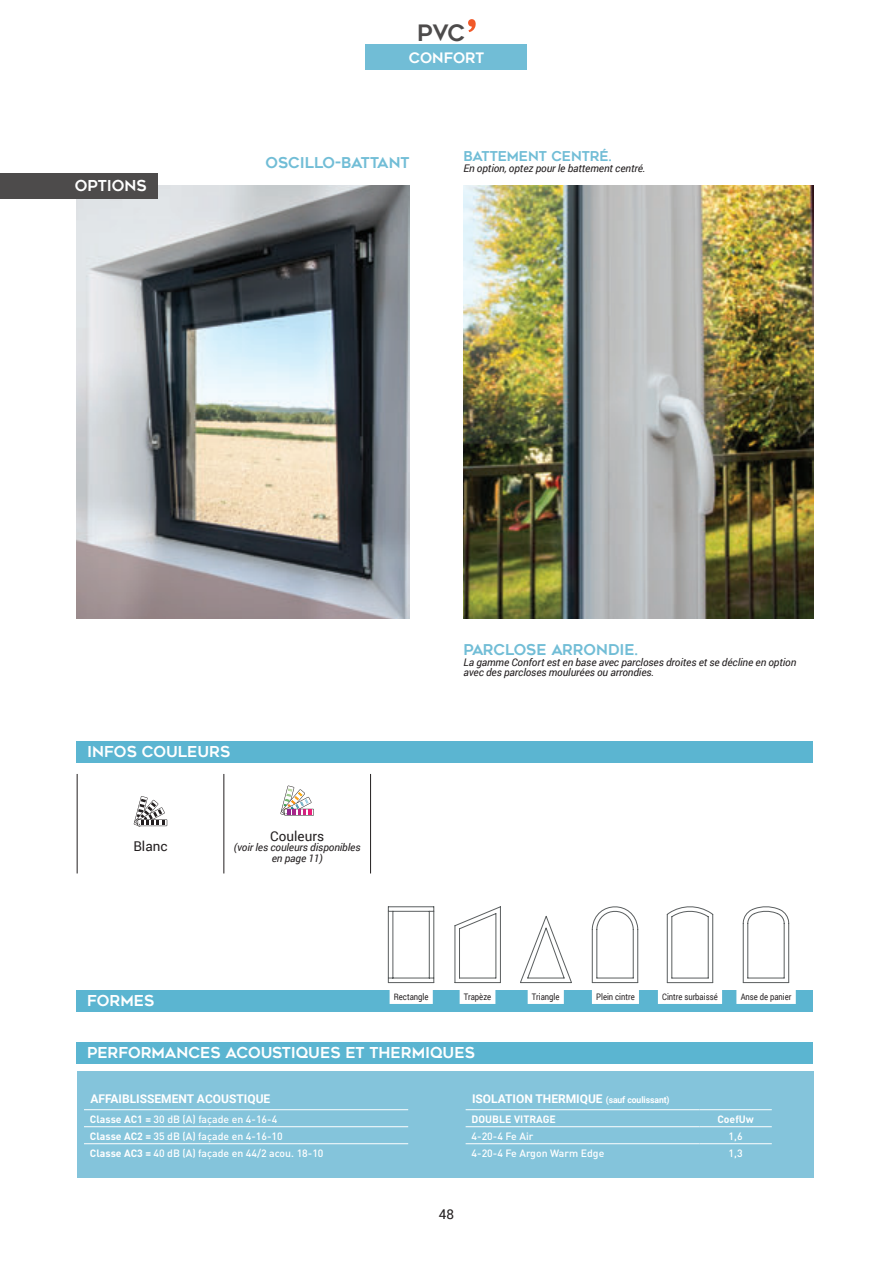
<style>
.page{position:relative;width:893px;height:1263px;background:#fff}
.page>*{position:absolute;margin:0;border:0;box-sizing:border-box;transform-origin:0 0}
.t1{font:22.5px "Geometos";color:#4d4b4b}
.t2{font:15px "Geometos";color:#fff}
.t3{font:14.85px "Geometos";color:#71bdd6}
.t4{font:14.4px "Geometos";color:#fff}
.t5{font:13.5px "Geometos";color:#71bdd6}
.t6{font:13.5px "Roboto";color:#231f20}
.t7{font:700 12px "Roboto";color:#fff}
.t8{font:italic 10.5px/10.5px "Roboto";letter-spacing:-.01em;color:#231f20;text-align:center}
.t9{font:500 10.5px/17.1px "DIN";color:#fff}
.t10{font:700 10.5px "DIN";color:#fff}
.t11{font:9px "Roboto";color:#231f20;scale:.85 1}
.s1{font-weight:700}
.s2{font-size:9px}
</style>
<div class="page">
<div style="left:77px;top:1042px;width:736px;height:21px;background:#5bb5d1"></div>
<div style="left:77px;top:990px;width:736px;height:22px;background:#5bb5d1"></div>
<div style="left:77px;top:1071px;width:736px;height:107px;background:#84c4db"></div>
<hr style="left:84px;top:1109px;width:324px;height:1px;background:#fff">
<hr style="left:84px;top:1126px;width:324px;height:1px;background:#fff">
<hr style="left:84px;top:1143px;width:324px;height:1px;background:#fff">
<hr style="left:466px;top:1109px;width:233px;height:1px;background:#fff">
<hr style="left:466px;top:1126px;width:233px;height:1px;background:#fff">
<hr style="left:466px;top:1143px;width:233px;height:1px;background:#fff">
<hr style="left:699px;top:1109px;width:73px;height:1px;background:#fff">
<hr style="left:699px;top:1126px;width:73px;height:1px;background:#fff">
<hr style="left:699px;top:1143px;width:73px;height:1px;background:#fff">
<img style="left:77px;top:186px;width:332px;height:433px">
<img style="left:463px;top:186px;width:350px;height:433px">
<div style="left:77px;top:741px;width:736px;height:22px;background:#5bb5d1"></div>
<hr style="left:224px;top:774px;width:1px;height:99px;background:#231f20">
<hr style="left:370px;top:774px;width:1px;height:99px;background:#231f20">
<hr style="left:77px;top:774px;width:1px;height:99px;background:#231f20">
<svg style="left:134px;top:796px;width:33px;height:31px"></svg>
<svg style="left:280px;top:785px;width:34px;height:31px"></svg>
<div style="left:390px;top:989px;width:43px;height:15px;background:#fff"></div>
<div style="left:460px;top:989px;width:35px;height:15px;background:#fff"></div>
<div style="left:528px;top:989px;width:36px;height:15px;background:#fff"></div>
<div style="left:592px;top:989px;width:47px;height:15px;background:#fff"></div>
<div style="left:658px;top:989px;width:64px;height:15px;background:#fff"></div>
<div style="left:736px;top:989px;width:60px;height:15px;background:#fff"></div>
<svg style="left:742px;top:906px;width:47px;height:77px"></svg>
<hr style="left:392px;top:911px;width:1px;height:67px;background:#5a5e5f">
<hr style="left:393px;top:978px;width:36px;height:1px;background:#5a5e5f">
<hr style="left:433px;top:907px;width:1px;height:75px;background:#5a5e5f">
<hr style="left:393px;top:911px;width:36px;height:1px;background:#5a5e5f">
<hr style="left:388px;top:906px;width:46px;height:1px;background:#5a5e5f">
<hr style="left:388px;top:907px;width:1px;height:75px;background:#5a5e5f">
<hr style="left:388px;top:982px;width:46px;height:1px;background:#5a5e5f">
<hr style="left:429px;top:911px;width:1px;height:67px;background:#5a5e5f">
<svg style="left:454px;top:906px;width:47px;height:77px"></svg>
<svg style="left:520px;top:915px;width:52px;height:68px"></svg>
<svg style="left:591px;top:906px;width:47px;height:77px"></svg>
<svg style="left:666px;top:906px;width:48px;height:77px"></svg>
<div style="left:366px;top:45px;width:161px;height:25px;background:#71bdd6"></div>
<svg style="left:468px;top:19px;width:8px;height:13px"></svg>
<div style="left:0;top:173px;width:157px;height:26px;background:#4d4b4b"></div>
<h1 class="t1" style="left:417px;top:20px;width:49px">PVC</h1>
<h3 class="t4" style="left:409px;top:49px;width:77px">CONFORT</h3>
<h2 class="t2" style="left:75px;top:177px;width:73px">OPTIONS</h2>
<h3 class="t3" style="left:266px;top:154px;width:145px">OSCILLO-BATTANT</h3>
<p class="t5" style="left:463px;top:149px;width:149px">BATTEMENT CENTRÉ.</p>
<p class="t8" style="left:463px;top:163px;width:183px">En option, optez pour le battement centré.</p>
<h2 class="t2" style="left:87px;top:743px;width:145px">INFOS COULEURS</h2>
<p class="t6" style="left:133px;top:841px;width:36px">Blanc</p>
<p class="t6" style="left:270px;top:830px;width:55px">Couleurs</p>
<p class="t8" style="left:234px;top:843px;width:128px">(voir les couleurs disponibles en page 11)</p>
<h3 class="t3" style="left:463px;top:641px;width:176px">PARCLOSE ARRONDIE.</h3>
<p class="t8" style="left:463px;top:658px;width:334px;text-align:left">La gamme Confort est en base avec parcloses droites et se décline en option avec des parcloses moulurées ou arrondies.</p>
<h2 class="t2" style="left:87px;top:992px;width:69px">FORMES</h2>
<p class="t11" style="left:394px;top:990px;width:42px">Rectangle</p>
<p class="t11" style="left:464px;top:993px;width:34px">Trapèze</p>
<p class="t11" style="left:532px;top:990px;width:34px">Triangle</p>
<p class="t11" style="left:596px;top:993px;width:47px">Plein cintre</p>
<p class="t11" style="left:662px;top:990px;width:67px">Cintre surbaissé</p>
<p class="t11" style="left:741px;top:993px;width:61px">Anse de panier</p>
<h2 class="t2" style="left:87px;top:1044px;width:389px">PERFORMANCES ACOUSTIQUES ET THERMIQUES</h2>
<p class="t7" style="left:90px;top:1094px;width:181px">AFFAIBLISSEMENT ACOUSTIQUE</p>
<p class="t9" style="left:90px;top:1111px;width:235px"><span class="s1">Classe AC1 =</span> 30 dB (A) façade en 4-16-4<br><span class="s1">Classe AC2 =</span> 35 dB (A) façade en 4-16-10<br><span class="s1">Classe AC3 =</span> 40 dB (A) façade en 44/2 acou. 18-10</p>
<p class="t7" style="left:472px;top:1094px;width:199px">ISOLATION THERMIQUE <span class="s2">(sauf coulissant)</span></p>
<p class="t10" style="left:472px;top:1113px;width:86px">DOUBLE VITRAGE</p>
<p class="t10" style="left:717px;top:1113px;width:38px">CoefUw</p>
<p class="t9" style="left:472px;top:1128px;width:63px">4-20-4 Fe Air</p>
<p class="t9" style="left:729px;top:1128px;width:16px">1,6</p>
<p class="t9" style="left:472px;top:1145px;width:134px">4-20-4 Fe Argon Warm Edge</p>
<p class="t9" style="left:729px;top:1145px;width:16px">1,3</p>
<p class="t6" style="left:439px;top:1208px;width:17px">48</p>
</div>
